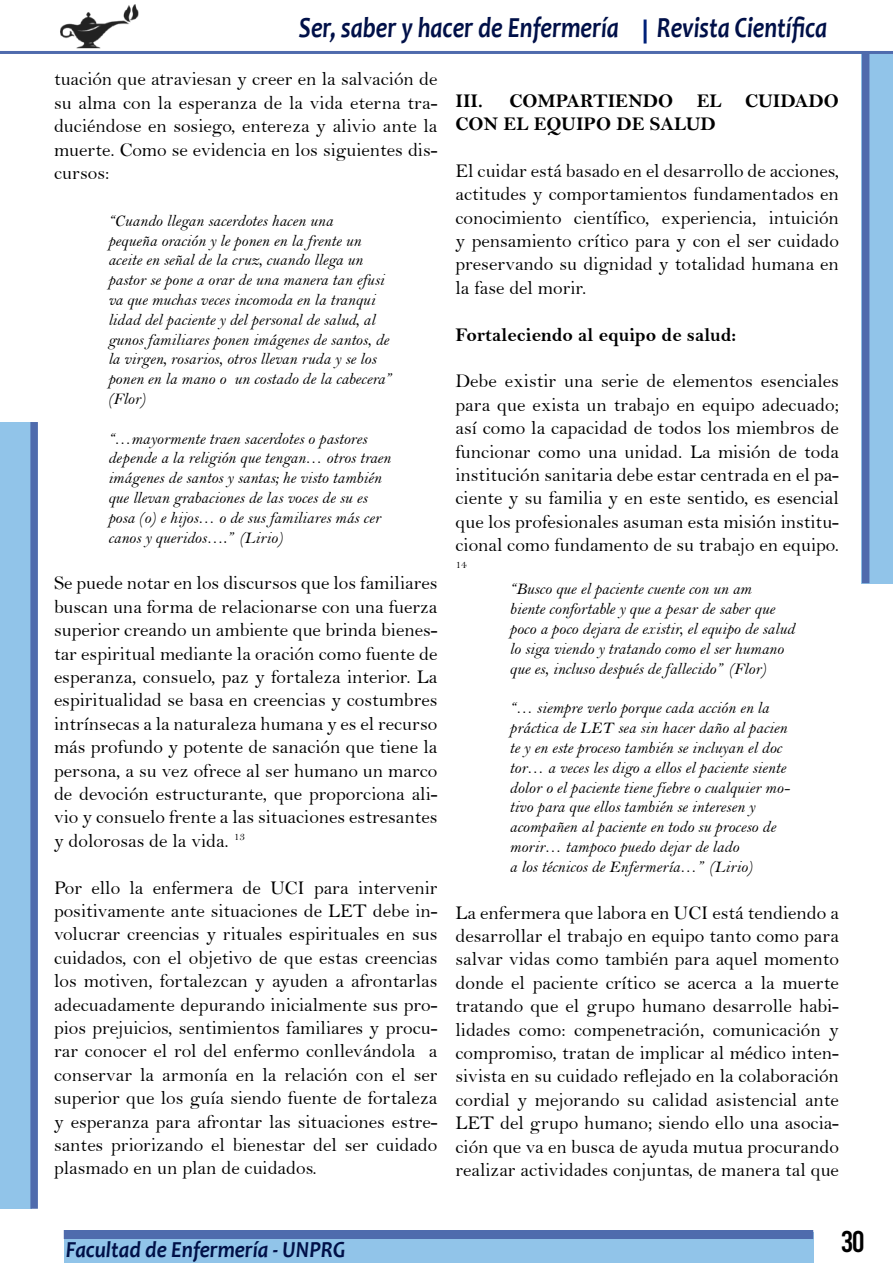
<style>
.page{position:relative;width:893px;height:1263px;background:#fff}
.page>*{position:absolute;margin:0;border:0;box-sizing:border-box;transform-origin:0 0}
.t1{font:30px "Bebas";color:#000}
.t2{font:italic 700 29.25px "Candara";color:#001048;scale:.82 1}
.t3{font:italic 700 23.1px "Candara";color:#001048;scale:.91 1}
.t4{font:19.5px/23.4px "Bell";color:#000;text-align:justify}
.t5{font:19.5px/23.4px "Bell MT Bold";color:#000}
.t6{font:16.5px/19.8px "Bell MT Italic";color:#000}
.t7{font:11.4px "Bell";color:#000}
</style>
<div class="page">
<div style="left:862px;top:52px;width:31px;height:531px;background:#91c4e9"></div>
<hr style="left:0;top:51px;width:893px;height:3px;background:#4f6bad">
<div style="left:862px;top:52px;width:7px;height:531px;background:#4f6bad"></div>
<hr style="left:644px;top:20px;width:3px;height:24px;background:#002179">
<img style="left:60px;top:4px;width:79px;height:45px">
<div style="left:64px;top:1232px;width:749px;height:31px;background:#91c4e9"></div>
<div style="left:0;top:422px;width:31px;height:787px;background:#91c4e9"></div>
<div style="left:30px;top:422px;width:8px;height:787px;background:#4f6bad"></div>
<div style="left:64px;top:1230px;width:749px;height:9px;background:#4f6bad"></div>
<h2 class="t2" style="left:299px;top:9px;width:392px">Ser, saber y hacer de Enfermería</h2>
<h2 class="t2" style="left:657px;top:9px;width:209px">Revista Científica</h2>
<p class="t4" style="left:54px;top:67px;width:385px">tuación que atraviesan y creer en la salvación de su alma con la esperanza de la vida eterna tra&shy;duciéndose en sosiego, entereza y alivio ante la muerte. Como se evidencia en los siguientes dis&shy;cursos:</p>
<p class="t6" style="left:108px;top:211px;width:285px">“Cuando llegan sacerdotes hacen una<br>pequeña oración y le ponen en la frente un aceite en señal de la cruz, cuando llega un pastor se pone a orar de una manera tan efusi va que muchas veces incomoda en la tranqui lidad del paciente y del personal de salud, al gunos familiares ponen imágenes de santos, de la virgen, rosarios, otros llevan ruda y se los ponen en la mano o un costado de la cabecera” (Flor)</p>
<p class="t6" style="left:108px;top:428px;width:284px">“…mayormente traen sacerdotes o pastores depende a la religión que tengan… otros traen imágenes de santos y santas; he visto también que llevan grabaciones de las voces de su es posa (o) e hijos… o de sus familiares más cer canos y queridos….” (Lirio)</p>
<p class="t4" style="left:54px;top:571px;width:385px">Se puede notar en los discursos que los familiares buscan una forma de relacionarse con una fuerza superior creando un ambiente que brinda bienes&shy;tar espiritual mediante la oración como fuente de esperanza, consuelo, paz y fortaleza interior. La espiritualidad se basa en creencias y costumbres intrínsecas a la naturaleza humana y es el recurso más profundo y potente de sanación que tiene la persona, a su vez ofrece al ser humano un marco de devoción estructurante, que proporciona ali&shy;vio y consuelo frente a las situaciones estresantes y dolorosas de la vida. <sup>13</sup></p>
<p class="t4" style="left:54px;top:876px;width:385px">Por ello la enfermera de UCI para intervenir positivamente ante situaciones de LET debe in&shy;volucrar creencias y rituales espirituales en sus cuidados, con el objetivo de que estas creencias los motiven, fortalezcan y ayuden a afrontarlas adecuadamente depurando inicialmente sus pro&shy;pios prejuicios, sentimientos familiares y procu&shy;rar conocer el rol del enfermo conllevándola a conservar la armonía en la relación con el ser superior que los guía siendo fuente de fortaleza y esperanza para afrontar las situaciones estre&shy;santes priorizando el bienestar del ser cuidado plasmado en un plan de cuidados.</p>
<p class="t5" style="left:455px;top:89px;width:385px;text-indent:54px">COMPARTIENDO EL CUIDADO<br>CON EL EQUIPO DE SALUD</p>
<p class="t4" style="left:455px;top:159px;width:385px">El cuidar está basado en el desarrollo de acciones, actitudes y comportamientos fundamentados en conocimiento científico, experiencia, intuición y pensamiento crítico para y con el ser cuidado preservando su dignidad y totalidad humana en la fase del morir.</p>
<p class="t5" style="left:455px;top:323px;width:282px">Fortaleciendo al equipo de salud:</p>
<p class="t4" style="left:455px;top:369px;width:385px">Debe existir una serie de elementos esenciales para que exista un trabajo en equipo adecuado; así como la capacidad de todos los miembros de funcionar como una unidad. La misión de toda institución sanitaria debe estar centrada en el pa&shy;ciente y su familia y en este sentido, es esencial que los profesionales asuman esta misión institu&shy;cional como fundamento de su trabajo en equipo.</p>
<p class="t7" style="left:455px;top:558px;width:13px">14</p>
<p class="t6" style="left:509px;top:579px;width:287px">“Busco que el paciente cuente con un am<br>biente confortable y que a pesar de saber que poco a poco dejara de existir, el equipo de salud lo siga viendo y tratando como el ser humano que es, incluso después de fallecido” (Flor)</p>
<p class="t6" style="left:509px;top:698px;width:282px">“… siempre verlo porque cada acción en la práctica de LET sea sin hacer daño al pacien te y en este proceso también se incluyan el doc tor… a veces les digo a ellos el paciente siente dolor o el paciente tiene fiebre o cualquier mo&shy;tivo para que ellos también se interesen y acompañen al paciente en todo su proceso de morir… tampoco puedo dejar de lado<br>a los técnicos de Enfermería…” (Lirio)</p>
<p class="t4" style="left:455px;top:900px;width:385px">La enfermera que labora en UCI está tendiendo a desarrollar el trabajo en equipo tanto como para salvar vidas como también para aquel momento donde el paciente crítico se acerca a la muerte tratando que el grupo humano desarrolle habi&shy;lidades como: compenetración, comunicación y compromiso, tratan de implicar al médico inten&shy;sivista en su cuidado reflejado en la colaboración cordial y mejorando su calidad asistencial ante LET del grupo humano; siendo ello una asocia&shy;ción que va en busca de ayuda mutua procurando realizar actividades conjuntas, de manera tal que</p>
<p class="t5" style="left:455px;top:89px;width:29px">III.</p>
<p class="t3" style="left:66px;top:1235px;width:309px">Facultad de Enfermería - UNPRG</p>
<h1 class="t1" style="left:841px;top:1227px;width:25px">30</h1>
</div>
